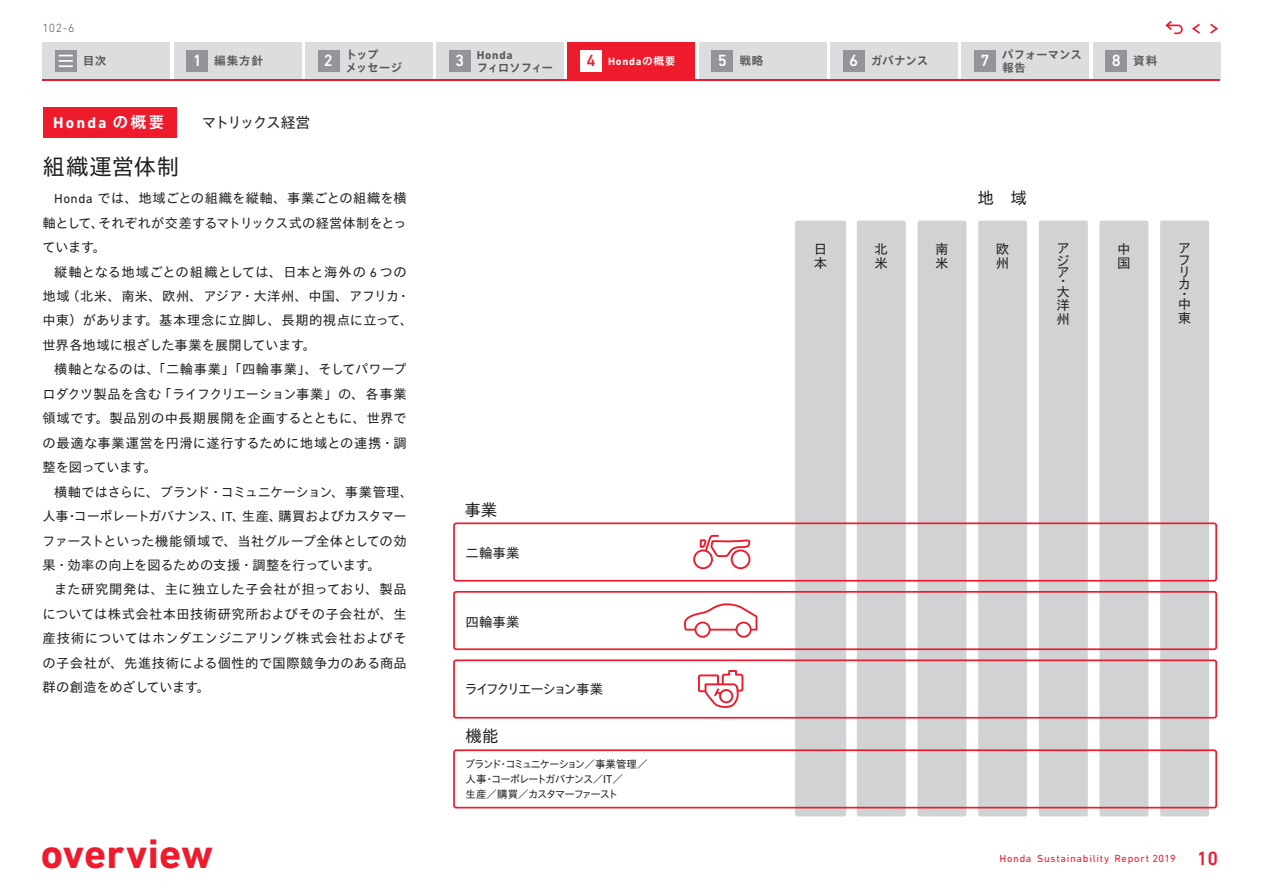
<style>
.page{position:relative;width:1263px;height:893px;background:#fff}
.page>*{position:absolute;margin:0;border:0;box-sizing:border-box;transform-origin:0 0}
.t1{font:700 42px "DIN Next LT Pro";letter-spacing:.005em;color:#ee1b2d}
.t2{font:22.5px "TB Go Std R";letter-spacing:.015em;color:#231f20}
.t3{font:16.5px "TB Go Std R";color:#231f20}
.t4{font:500 16.5px "DIN Next LT Pro";color:#fff}
.t5{font:700 15.9px "DIN Next LT Pro";letter-spacing:.135em;color:#fff}
.t6{font:15px "TB Go Std R";letter-spacing:-.13em;color:#231f20}
.t7{font:13.5px/13.5px "TB Go Std R";letter-spacing:-.075em;color:#231f20}
.t8{font:13.5px "TB Go Std R";letter-spacing:-.17em;color:#231f20}
.t9{font:13.35px/24.5px "TB Go Std R";letter-spacing:-.005em;color:#231f20;text-align:justify}
.t10{font:13.35px/24.5px "TB Go Std R";letter-spacing:-.03em;color:#231f20}
.t11{font:300 12px "DIN Next LT Pro";color:#57585a}
.t12{font:11.7px/12.9px "TB Go Std B";letter-spacing:-.02em;color:#57585a}
.t13{font:11.7px/12.9px "TB Go Std B";letter-spacing:-.04em;color:#57585a}
.t14{font:11.7px "TB Go Std B";letter-spacing:-.095em;color:#57585a}
.t15{font:700 11.7px "DIN Next LT Pro";letter-spacing:.065em;color:#57585a}
.t16{font:700 10.8px "DIN Next LT Pro";letter-spacing:.065em;color:#fff}
.t17{font:10.5px/15px "TB Go Std R";letter-spacing:-.13em;color:#231f20}
.t18{font:10.5px "DIN Next LT Pro";letter-spacing:.075em;color:#ee1b2d}
.s1{font-weight:500;font-size:16.5px;color:#ee1b2d}
.s2{font-family:"TB Go Std B";font-weight:400}
.s3{font-family:"DIN Next LT Pro";font-weight:500;font-size:16.5px;color:#fff}
.s4{font-family:"DIN Next LT Pro"}
.s5{font-family:"DIN Next LT Pro";font-size:11.55px}
.s6{font-weight:500;font-size:19.5px}
</style>
<div class="page">
<div style="left:43px;top:107px;width:133px;height:30px;background:#ee1b2d"></div>
<div style="left:1160px;top:221px;width:49px;height:595px;background:#d1d2d4;border-radius:2px"></div>
<div style="left:795px;top:221px;width:51px;height:595px;background:#d1d2d4;border-radius:2px"></div>
<div style="left:857px;top:221px;width:49px;height:595px;background:#d1d2d4;border-radius:2px"></div>
<div style="left:917px;top:221px;width:49px;height:595px;background:#d1d2d4;border-radius:2px"></div>
<div style="left:978px;top:221px;width:49px;height:595px;background:#d1d2d4;border-radius:2px"></div>
<div style="left:1039px;top:221px;width:49px;height:595px;background:#d1d2d4;border-radius:2px"></div>
<div style="left:1099px;top:221px;width:49px;height:595px;background:#d1d2d4;border-radius:2px"></div>
<div style="left:453px;top:749px;width:764px;height:59px;border:2px solid #ee1b2d;border-radius:2px"></div>
<div style="left:453px;top:659px;width:764px;height:60px;border:2px solid #ee1b2d;border-radius:2px"></div>
<div style="left:453px;top:591px;width:764px;height:59px;border:2px solid #ee1b2d;border-radius:2px"></div>
<div style="left:453px;top:522px;width:764px;height:60px;border:2px solid #ee1b2d;border-radius:2px"></div>
<div style="left:693px;top:549px;width:20px;height:20px;border:2px solid #ee1b2d;border-radius:50%"></div>
<div style="left:731px;top:549px;width:19px;height:20px;border:2px solid #ee1b2d;border-radius:50%"></div>
<svg style="left:699px;top:534px;width:52px;height:25px"></svg>
<svg style="left:698px;top:670px;width:46px;height:38px"></svg>
<div style="left:719px;top:689px;width:14px;height:14px;border:2px solid #ee1b2d;border-radius:50%"></div>
<svg style="left:684px;top:603px;width:73px;height:35px"></svg>
<div style="left:305px;top:43px;width:128px;height:36px;background:#dcdddf"></div>
<div style="left:436px;top:43px;width:128px;height:36px;background:#dcdddf"></div>
<div style="left:699px;top:43px;width:127px;height:36px;background:#dcdddf"></div>
<div style="left:43px;top:43px;width:127px;height:36px;background:#dcdddf"></div>
<div style="left:174px;top:43px;width:127px;height:36px;background:#dcdddf"></div>
<div style="left:961px;top:43px;width:128px;height:36px;background:#dcdddf"></div>
<div style="left:1093px;top:43px;width:127px;height:36px;background:#dcdddf"></div>
<div style="left:830px;top:43px;width:128px;height:36px;background:#dcdddf"></div>
<div style="left:55px;top:50px;width:21px;height:21px;background:#939598"></div>
<svg style="left:59px;top:55px;width:14px;height:12px"></svg>
<div style="left:318px;top:50px;width:21px;height:21px;background:#939598"></div>
<div style="left:449px;top:50px;width:21px;height:21px;background:#939598"></div>
<div style="left:187px;top:50px;width:21px;height:21px;background:#939598"></div>
<div style="left:712px;top:50px;width:21px;height:21px;background:#939598"></div>
<div style="left:843px;top:50px;width:21px;height:21px;background:#939598"></div>
<div style="left:974px;top:50px;width:21px;height:21px;background:#939598"></div>
<div style="left:1106px;top:50px;width:21px;height:21px;background:#939598"></div>
<div style="left:568px;top:43px;width:127px;height:36px;background:#ee1b2d"></div>
<div style="left:580px;top:50px;width:22px;height:21px;background:#fff"></div>
<hr style="left:43px;top:79px;width:1177px;height:2px;background:#ee1b2d">
<svg style="left:1192px;top:24px;width:8px;height:10px"></svg>
<svg style="left:1210px;top:24px;width:8px;height:10px"></svg>
<svg style="left:1165px;top:21px;width:18px;height:13px"></svg>
<p class="t11" style="left:43px;top:21px;width:34px">102-6</p>
<p class="t12" style="left:83px;top:54px;width:25px">目次</p>
<p class="t12" style="left:214px;top:54px;width:50px">編集方針</p>
<p class="t12" style="left:739px;top:54px;width:26px">戦略</p>
<p class="t12" style="left:1002px;top:48px;width:82px">パフォーマンス報告</p>
<p class="t13" style="left:345px;top:48px;width:59px">トップ<br>メッセージ</p>
<p class="t15" style="left:477px;top:48px;width:37px">Honda</p>
<p class="t4" style="left:193px;top:51px;width:11px">1</p>
<p class="t4" style="left:324px;top:51px;width:11px">2</p>
<p class="t4" style="left:455px;top:51px;width:11px">3</p>
<p class="t16" style="left:586px;top:55px;width:91px"><span class="s1">4</span> Honda<span class="s2">の概要</span></p>
<p class="t4" style="left:718px;top:51px;width:11px">5</p>
<p class="t12" style="left:849px;top:54px;width:81px"><span class="s3">6</span> ガバナンス</p>
<p class="t4" style="left:980px;top:51px;width:11px">7</p>
<p class="t12" style="left:1112px;top:54px;width:47px"><span class="s3">8</span> 資料</p>
<p class="t14" style="left:477px;top:57px;width:78px">フィロソフィー</p>
<p class="t5" style="left:53px;top:113px;width:113px">Honda <span class="s2">の概要</span></p>
<p class="t6" style="left:202px;top:109px;width:110px">マトリックス経営</p>
<h2 class="t2" style="left:43px;top:147px;width:138px">組織運営体制</h2>
<p class="t9" style="left:43px;top:185px;width:366px;text-indent:12px"><span class="s4">Honda</span> では、地域ごとの組織を縦軸、事業ごとの組織を横軸として、それぞれが交差するマトリックス式の経営体制をとっています。</p>
<p class="t9" style="left:43px;top:259px;width:372px;text-align:left;text-indent:12px">縦軸となる地域ごとの組織としては、日本と海外の <span class="s4">6</span> つの地域（北米、南米、欧州、アジア・大洋州、中国、アフリカ・中東）があります。基本理念に立脚し、長期的視点に立って、世界各地域に根ざした事業を展開しています。</p>
<p class="t9" style="left:43px;top:357px;width:366px;text-indent:12px">横軸となるのは、「二輪事業」「四輪事業」、そしてパワープロダクツ製品を含む「ライフクリエーション事業」の、各事業領域です。製品別の中長期展開を企画するとともに、世界での最適な事業運営を円滑に遂行するために地域との連携・調整を図っています。</p>
<p class="t10" style="left:43px;top:479px;width:372px;text-indent:12px">横軸ではさらに、ブランド・コミュニケーション、事業管理、人事・コーポレートガバナンス、<span class="s4">IT</span>、生産、購買およびカスタマーファーストといった機能領域で、当社グループ全体としての効果・効率の向上を図るための支援・調整を行っています。</p>
<p class="t9" style="left:43px;top:577px;width:366px;text-indent:12px">また研究開発は、主に独立した子会社が担っており、製品については株式会社本田技術研究所およびその子会社が、生産技術についてはホンダエンジニアリング株式会社およびその子会社が、先進技術による個性的で国際競争力のある商品群の創造をめざしています。</p>
<h1 class="t1" style="left:41px;top:829px;width:174px">overview</h1>
<p class="t3" style="left:464px;top:496px;width:34px">事業</p>
<p class="t7" style="left:466px;top:546px;width:55px">二輪事業</p>
<p class="t7" style="left:466px;top:614px;width:55px">四輪事業</p>
<p class="t8" style="left:464px;top:678px;width:140px">ライフクリエーション事業</p>
<p class="t3" style="left:466px;top:722px;width:34px">機能</p>
<p class="t17" style="left:465px;top:756px;width:184px">ブランド・コミュニケーション／事業管理／人事・コーポレートガバナンス／<span class="s5">IT</span>／<br>生産／購買／カスタマーファースト</p>
<p class="t3" style="left:977px;top:184px;width:51px">地　域</p>
<p class="t7" style="left:814px;top:242px;width:14px">日本</p>
<p class="t7" style="left:874px;top:242px;width:14px">北米</p>
<p class="t7" style="left:935px;top:242px;width:14px">南米</p>
<p class="t7" style="left:996px;top:242px;width:14px">欧州</p>
<p class="t7" style="left:1056px;top:242px;width:14px;line-height:11.9px;text-align:justify">アジア</p>
<p class="t7" style="left:1056px;top:276px;width:14px;line-height:10.2px">・大</p>
<p class="t7" style="left:1056px;top:298px;width:14px">洋州</p>
<p class="t7" style="left:1117px;top:242px;width:14px">中国</p>
<p class="t7" style="left:1178px;top:242px;width:14px;line-height:12px">アフリカ</p>
<p class="t7" style="left:1178px;top:288px;width:13px;line-height:10.2px">・中</p>
<p class="t7" style="left:1178px;top:310px;width:14px">東</p>
<p class="t18" style="left:999px;top:853px;width:220px">Honda Sustainability Report 2019 <span class="s6">10</span></p>
</div>
